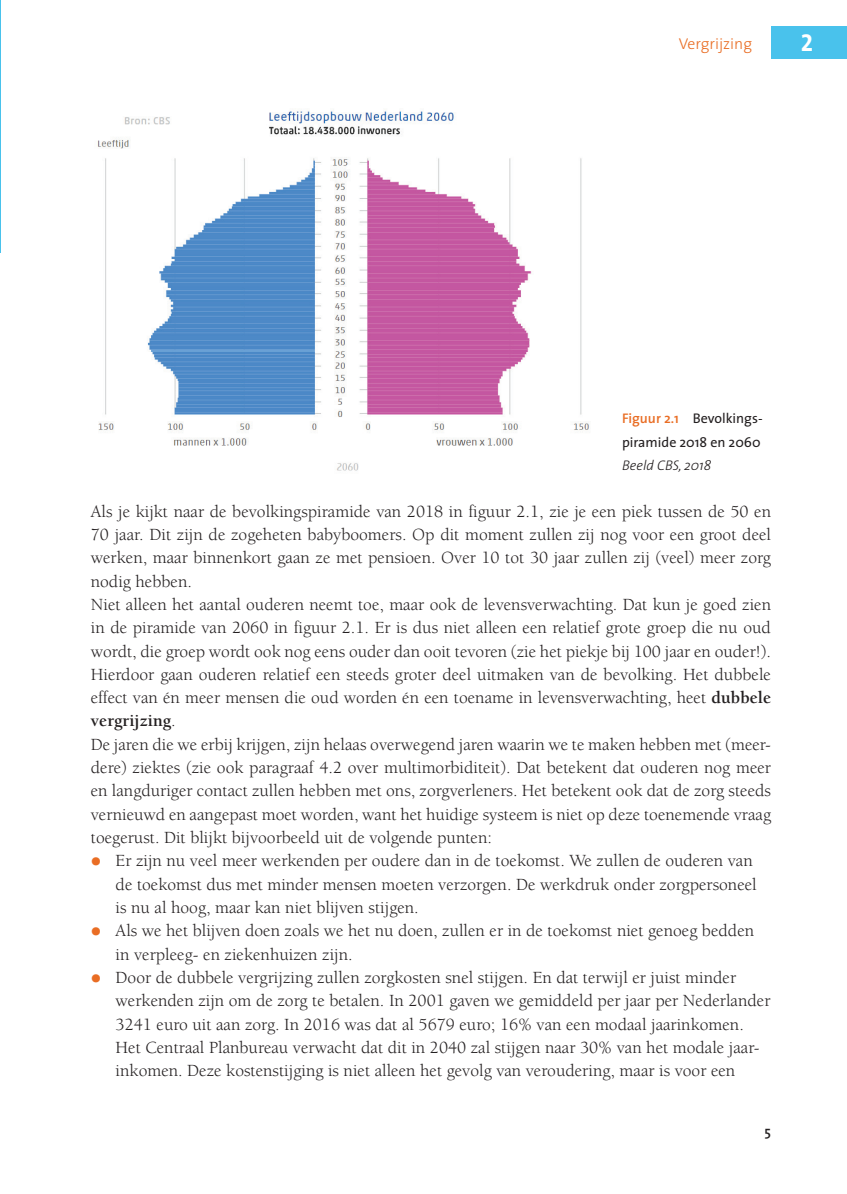
<style>
.page{position:relative;width:847px;height:1194px;background:#fff}
.page>*{position:absolute;margin:0;border:0;box-sizing:border-box;transform-origin:0 0}
.t1{font:24.5px "The Sans Bold Caps";color:#fff}
.t2{font:17.5px/23.3px "Berkeley";color:#231f20}
.t3{font:300 15.75px "The Sans";color:#e96d24}
.t4{font:14px/23.3px "The Sans";color:#231f20}
.t5{font:italic 300 14px "The Sans";color:#231f20}
.t6{font:600 14px "The Sans";color:#231f20}
.s1{font-weight:600;color:#e96d24}
.s2{font-weight:700}
.s3{color:#e96d24}
</style>
<div class="page">
<div style="left:770px;top:26px;width:76px;height:33px;background:#49c2ec"></div>
<hr style="left:0;top:0;width:1px;height:252px;background:#49c2ec">
<img style="left:97px;top:111px;width:492px;height:360px">
<p class="t3" style="left:678px;top:30px;width:75px">Vergrijzing</p>
<h1 class="t1" style="left:800px;top:23px;width:14px">2</h1>
<p class="t4" style="left:622px;top:406px;width:142px"><span class="s1">Figuur 2.1</span> Bevolkings&shy;piramide 2018 en 2060</p>
<p class="t5" style="left:622px;top:453px;width:91px">Beeld CBS, 2018</p>
<p class="t2" style="left:91px;top:500px;width:681px">Als je kijkt naar de bevolkingspiramide van 2018 in figuur 2.1, zie je een piek tussen de 50 en 70 jaar. Dit zijn de zogeheten babyboomers. Op dit moment zullen zij nog voor een groot deel werken, maar binnenkort gaan ze met pensioen. Over 10 tot 30 jaar zullen zij (veel) meer zorg nodig hebben.<br>Niet alleen het aantal ouderen neemt toe, maar ook de levensverwachting. Dat kun je goed zien in de piramide van 2060 in figuur 2.1. Er is dus niet alleen een relatief grote groep die nu oud wordt, die groep wordt ook nog eens ouder dan ooit tevoren (zie het piekje bij 100 jaar en ouder!).<br>Hierdoor gaan ouderen relatief een steeds groter deel uitmaken van de bevolking. Het dubbele effect van én meer mensen die oud worden én een toename in levensverwachting, heet <span class="s2">dubbele vergrijzing</span>.<br>De jaren die we erbij krijgen, zijn helaas overwegend jaren waarin we te maken hebben met (meer&shy;dere) ziektes (zie ook paragraaf 4.2 over multimorbiditeit). Dat betekent dat ouderen nog meer en langduriger contact zullen hebben met ons, zorgverleners. Het betekent ook dat de zorg steeds vernieuwd en aangepast moet worden, want het huidige systeem is niet op deze toenemende vraag toegerust. Dit blijkt bijvoorbeeld uit de volgende punten:</p>
<p class="t2" style="left:116px;top:849px;width:642px;text-indent:-25px"><span class="s3">•</span> Er zijn nu veel meer werkenden per oudere dan in de toekomst. We zullen de ouderen van de toekomst dus met minder mensen moeten verzorgen. De werkdruk onder zorgpersoneel is nu al hoog, maar kan niet blijven stijgen.</p>
<p class="t2" style="left:116px;top:919px;width:639px;text-indent:-25px"><span class="s3">•</span> Als we het blijven doen zoals we het nu doen, zullen er in de toekomst niet genoeg bedden in verpleeg- en ziekenhuizen zijn.</p>
<p class="t2" style="left:116px;top:966px;width:656px;text-indent:-25px"><span class="s3">•</span> Door de dubbele vergrijzing zullen zorgkosten snel stijgen. En dat terwijl er juist minder werkenden zijn om de zorg te betalen. In 2001 gaven we gemiddeld per jaar per Nederlander 3241 euro uit aan zorg. In 2016 was dat al 5679 euro; 16% van een modaal jaarinkomen.<br>Het Centraal Planbureau verwacht dat dit in 2040 zal stijgen naar 30% van het modale jaar&shy;inkomen. Deze kostenstijging is niet alleen het gevolg van veroudering, maar is voor een</p>
<p class="t6" style="left:764px;top:1119px;width:8px">5</p>
</div>
